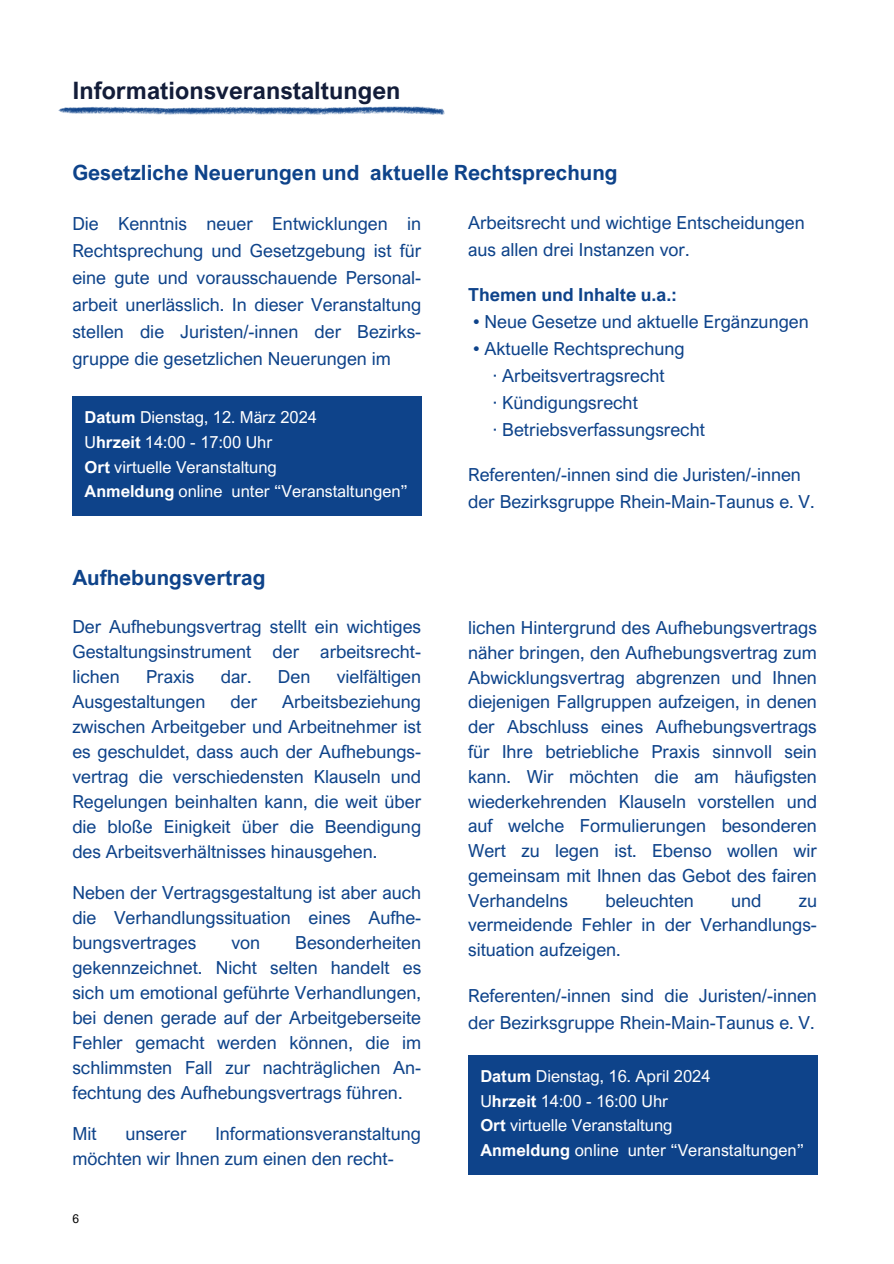
<style>
.page{position:relative;width:894px;height:1264px;background:#fff}
.page>*{position:absolute;margin:0;border:0;box-sizing:border-box;transform-origin:0 0}
.t1{font:700 24px "Arial Nova";color:#131d39}
.t2{font:700 21px "Arial Nova";color:#0e438a}
.t3{font:18px/25px "Arial Nova";color:#0e438a;text-align:justify}
.t4{font:700 18px "Arial Nova";color:#0e438a}
.t5{font:16.5px "Arial Nova";color:#fff}
.t6{font:16.5px "Arial Nova";color:#fdfdfd}
.t7{font:12px "Arial Nova";color:#000}
.s1{font-weight:700}
</style>
<div class="page">
<div style="left:72px;top:396px;width:349px;height:119px;background:#0e438a"></div>
<svg style="left:58px;top:106px;width:387px;height:9px"></svg>
<div style="left:468px;top:1054px;width:348px;height:120px;background:#0e438a"></div>
<p class="t1" style="left:72px;top:75px;width:329px">Informationsveranstaltungen</p>
<p class="t2" style="left:72px;top:160px;width:546px">Gesetzliche Neuerungen und aktuelle Rechtsprechung</p>
<p class="t3" style="left:72px;top:209px;width:350px;line-height:27.2px">Die Kenntnis neuer Entwicklungen in Rechtsprechung und Gesetzgebung ist für eine gute und vorausschauende Personal&shy;arbeit unerlässlich. In dieser Veranstaltung stellen die Juristen/-innen der Bezirks&shy;gruppe die gesetzlichen Neuerungen im</p>
<h1 class="t5" style="left:85px;top:407px;width:234px"><span class="s1">Datum</span> Dienstag, 12. März 2024</h1>
<p class="t5" style="left:85px;top:432px;width:189px">U<span class="s1">hrzeit</span> 14:00 - 17:00 Uhr</p>
<h2 class="t5" style="left:85px;top:456px;width:194px"><span class="s1">Ort</span> virtuelle Veranstaltung</h2>
<p class="t5" style="left:85px;top:481px;width:325px"><span class="s1">Anmeldung</span> online unter “Veranstaltungen”</p>
<p class="t2" style="left:72px;top:564px;width:195px">Aufhebungsvertrag</p>
<p class="t3" style="left:72px;top:613px;width:350px">Der Aufhebungsvertrag stellt ein wichtiges Gestaltungsinstrument der arbeitsrecht&shy;lichen</p>
<p class="t3" style="left:146px;top:663px;width:50px">Praxis</p>
<p class="t3" style="left:221px;top:663px;width:32px">dar.</p>
<p class="t3" style="left:278px;top:663px;width:34px">Den</p>
<p class="t3" style="left:336px;top:663px;width:86px">vielfältigen</p>
<p class="t3" style="left:72px;top:688px;width:135px">Ausgestaltungen</p>
<p class="t3" style="left:230px;top:688px;width:28px">der</p>
<p class="t3" style="left:72px;top:688px;width:350px;text-indent:210px">Arbeitsbeziehung zwischen Arbeitgeber und Arbeitnehmer ist es geschuldet, dass auch der Aufhebungs&shy;vertrag die verschiedensten Klauseln und Regelungen beinhalten kann, die weit über die bloße Einigkeit über die Beendigung des Arbeitsverhältnisses hinausgehen.</p>
<p class="t3" style="left:72px;top:879px;width:350px">Neben der Vertragsgestaltung ist aber auch die Verhandlungssituation eines Aufhe&shy;bungsvertrages</p>
<p class="t3" style="left:72px;top:929px;width:350px;text-indent:223px">Besonderheiten gekennzeichnet. Nicht selten handelt es sich um emotional geführte Verhandlungen, bei denen gerade auf der Arbeitgeberseite Fehler gemacht werden können, die im schlimmsten Fall zur nachträglichen An&shy;fechtung des Aufhebungsvertrags führen.</p>
<p class="t3" style="left:72px;top:1120px;width:26px">Mit</p>
<p class="t3" style="left:125px;top:1120px;width:63px">unserer</p>
<p class="t3" style="left:231px;top:929px;width:30px">von</p>
<p class="t3" style="left:72px;top:1120px;width:350px;text-indent:143px">Informationsveranstaltung möchten wir Ihnen zum einen den recht-</p>
<p class="t7" style="left:72px;top:1211px;width:8px">6</p>
<h2 class="t3" style="left:468px;top:208px;width:338px;line-height:27px">Arbeitsrecht und wichtige Entscheidungen aus allen drei Instanzen vor.</h2>
<p class="t4" style="left:468px;top:283px;width:210px">Themen und Inhalte u.a.:</p>
<p class="t3" style="left:473px;top:308px;width:337px">• Neue Gesetze und aktuelle Ergänzungen</p>
<p class="t3" style="left:473px;top:335px;width:213px">• Aktuelle Rechtsprechung</p>
<p class="t3" style="left:492px;top:362px;width:173px">· Arbeitsvertragsrecht</p>
<p class="t3" style="left:492px;top:389px;width:146px">· Kündigungsrecht</p>
<p class="t3" style="left:492px;top:416px;width:213px">· Betriebsverfassungsrecht</p>
<p class="t3" style="left:468px;top:460px;width:348px;line-height:27px">Referenten/-innen sind die Juristen/-innen der Bezirksgruppe Rhein-Main-Taunus e. V.</p>
<p class="t3" style="left:468px;top:615px;width:350px">lichen Hintergrund des Aufhebungsvertrags näher bringen, den Aufhebungsvertrag zum Abwicklungsvertrag abgrenzen und Ihnen diejenigen Fallgruppen aufzeigen, in denen der Abschluss eines Aufhebungsvertrags für Ihre betriebliche Praxis sinnvoll sein kann. Wir möchten die am häufigsten wiederkehrenden Klauseln vorstellen und auf welche Formulierungen besonderen Wert zu legen ist. Ebenso wollen wir gemeinsam mit Ihnen das Gebot des fairen Verhandelns</p>
<p class="t3" style="left:605px;top:887px;width:90px">beleuchten</p>
<p class="t3" style="left:731px;top:887px;width:32px">und</p>
<p class="t3" style="left:468px;top:887px;width:350px;text-indent:330px">zu vermeidende Fehler in der Verhandlungs&shy;situation aufzeigen.</p>
<p class="t3" style="left:468px;top:981px;width:350px;line-height:27px">Referenten/-innen sind die Juristen/-innen der Bezirksgruppe Rhein-Main-Taunus e. V.</p>
<p class="t6" style="left:480px;top:1065px;width:232px"><span class="s1">Datum</span> Dienstag, 16. April 2024</p>
<p class="t5" style="left:480px;top:1090px;width:189px">U<span class="s1">hrzeit</span> 14:00 - 16:00 Uhr</p>
<p class="t5" style="left:480px;top:1115px;width:194px"><span class="s1">Ort</span> virtuelle Veranstaltung</p>
<p class="t5" style="left:480px;top:1139px;width:325px"><span class="s1">Anmeldung</span> online unter “Veranstaltungen”</p>
</div>
